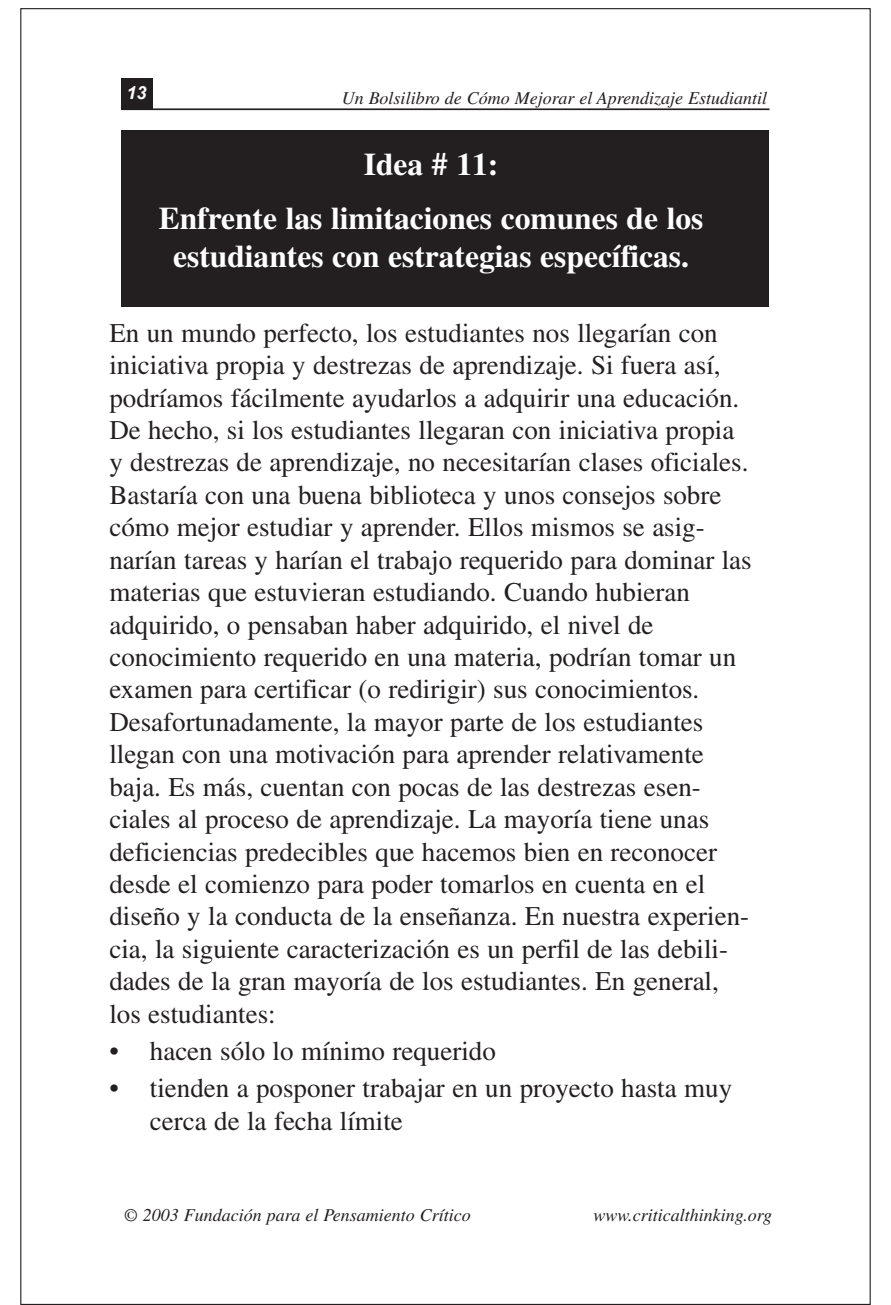
<style>
.page{position:relative;width:891px;height:1305px;background:#fff}
.page>*{position:absolute;margin:0;border:0;box-sizing:border-box;transform-origin:0 0}
.t1{font:700 31.5px/54px "Times";color:#fff;text-align:center}
.t2{font:27px/32.4px "Times";color:#231f20}
.t3{font:italic 18px "Times";color:#231f20}
.t4{font:italic 700 18px "Arial";color:#fff}
</style>
<div class="page">
<div style="left:122px;top:78px;width:31px;height:31px;background:#231f20"></div>
<hr style="left:122px;top:108px;width:648px;height:2px;background:#231f20">
<div style="left:122px;top:130px;width:648px;height:176px;background:#231f20"></div>
<p class="t4" style="left:127px;top:82px;width:22px">13</p>
<p class="t3" style="left:342px;top:91px;width:427px">Un Bolsilibro de Cómo Mejorar el Aprendizaje Estudiantil</p>
<p class="t1" style="left:159px;top:140px;width:546px">Idea # 11:<br>Enfrente las limitaciones comunes de los</p>
<p class="t1" style="left:173px;top:232px;width:517px">estudiantes con estrategias específicas.</p>
<p class="t2" style="left:109px;top:319px;width:644px">En un mundo perfecto, los estudiantes nos llegarían con iniciativa propia y destrezas de aprendizaje. Si fuera así, podríamos fácilmente ayudarlos a adquirir una educación.<br>De hecho, si los estudiantes llegaran con iniciativa propia y destrezas de aprendizaje, no necesitarían clases oficiales.<br>Bastaría con una buena biblioteca y unos consejos sobre cómo mejor estudiar y aprender. Ellos mismos se asig&shy;narían tareas y harían el trabajo requerido para dominar las materias que estuvieran estudiando. Cuando hubieran adquirido, o pensaban haber adquirido, el nivel de conocimiento requerido en una materia, podrían tomar un examen para certificar (o redirigir) sus conocimientos.<br>Desafortunadamente, la mayor parte de los estudiantes llegan con una motivación para aprender relativamente baja. Es más, cuentan con pocas de las destrezas esen&shy;ciales al proceso de aprendizaje. La mayoría tiene unas deficiencias predecibles que hacemos bien en reconocer desde el comienzo para poder tomarlos en cuenta en el diseño y la conducta de la enseñanza. En nuestra experien&shy;cia, la siguiente caracterización es un perfil de las debili&shy;dades de la gran mayoría de los estudiantes. En general, los estudiantes:</p>
<p class="t2" style="left:109px;top:1036px;width:388px">• hacen sólo lo mínimo requerido</p>
<p class="t2" style="left:150px;top:1074px;width:584px;text-indent:-40px">• tienden a posponer trabajar en un proyecto hasta muy cerca de la fecha límite</p>
<p class="t3" style="left:124px;top:1208px;width:348px">© 2003 Fundación para el Pensamiento Crítico</p>
<p class="t3" style="left:594px;top:1208px;width:180px">www.criticalthinking.org</p>
</div>
